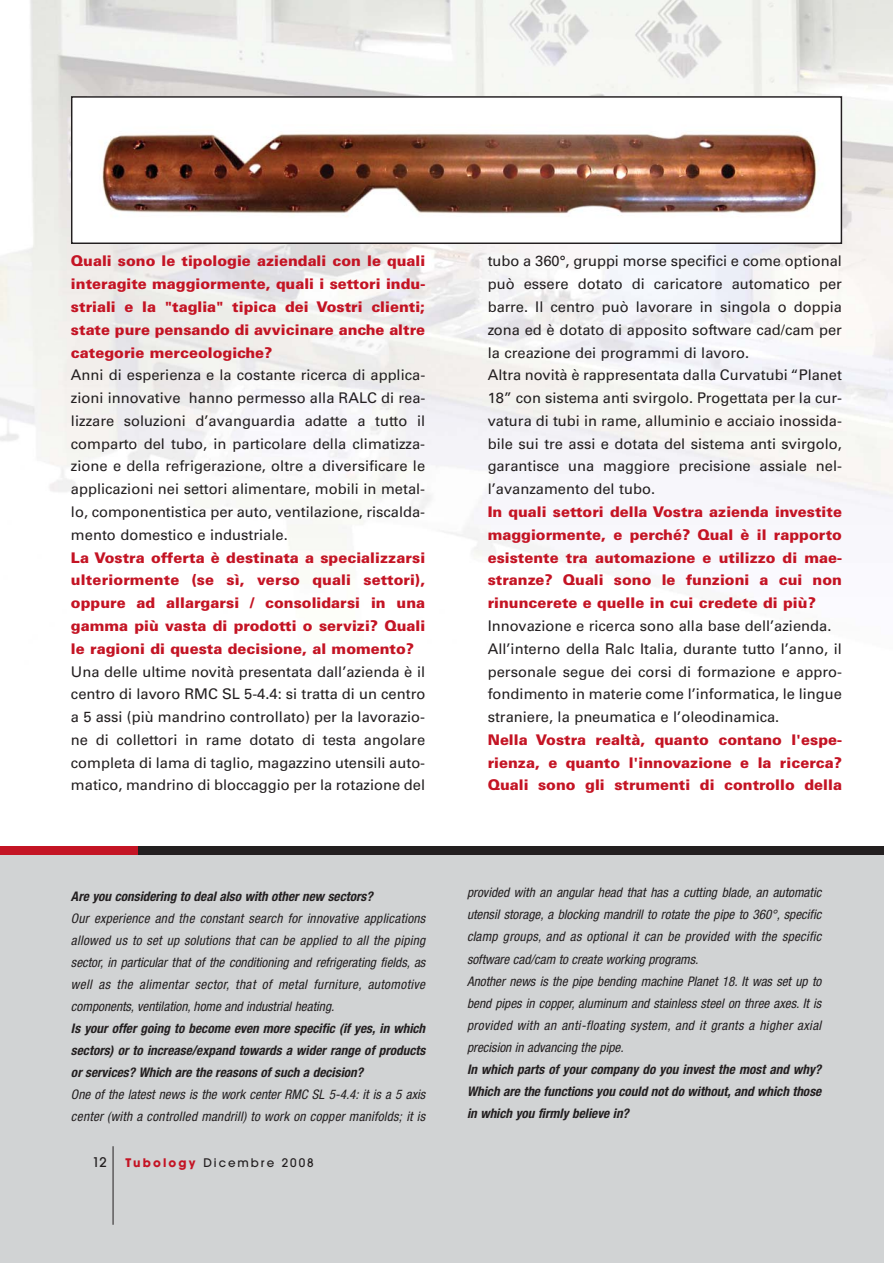
<style>
.page{position:relative;width:893px;height:1263px;background:#fff}
.page>*{position:absolute;margin:0;border:0;box-sizing:border-box;transform-origin:0 0}
.t1{font:14.7px/22.8px "Univers";color:#231f20;text-align:justify}
.t2{font:900 14.7px/22.8px "Univers";color:#c41424;text-align:justify}
.t3{font:italic condensed 13.2px/22px "Helvetica Neue";color:#231f20;text-align:justify}
.t4{font:italic 700 condensed 13.2px/22px "Helvetica Neue";color:#231f20;text-align:justify}
.t5{font:italic condensed 13.2px/22px "Helvetica Neue";letter-spacing:.02em;color:#231f20}
.t6{font:500 13.2px "Avant Garde";color:#231f20}
.t7{font:500 11.7px "Avant Garde";letter-spacing:.165em;color:#231f20}
.s1{font-weight:700;color:#c41424}
</style>
<div class="page">
<img style="left:0;top:0;width:892px;height:595px">
<div style="left:0;top:846px;width:884px;height:417px;background:#d1d3d4"></div>
<div style="left:9px;top:846px;width:875px;height:9px;background:#231f20"></div>
<div style="left:0;top:846px;width:138px;height:9px;background:#c41424"></div>
<hr style="left:113px;top:1146px;width:1px;height:79px;background:#231f20">
<div style="left:72px;top:97px;width:769px;height:146px;background:#fff"></div>
<img style="left:102px;top:133px;width:716px;height:81px">
<div style="left:71px;top:96px;width:771px;height:148px;border:1px solid #231f20"></div>
<p class="t2" style="left:71px;top:251px;width:356px">Quali sono le tipologie aziendali con le quali interagite maggiormente, quali i settori indu&shy;striali e la "taglia" tipica dei Vostri clienti; state pure pensando di avvicinare anche altre categorie merceologiche?</p>
<p class="t1" style="left:71px;top:365px;width:356px">Anni di esperienza e la costante ricerca di applica&shy;zioni innovative hanno permesso alla RALC di rea&shy;lizzare soluzioni d’avanguardia adatte a tutto il comparto del tubo, in particolare della climatizza&shy;zione e della refrigerazione, oltre a diversificare le applicazioni nei settori alimentare, mobili in metal&shy;lo, componentistica per auto, ventilazione, riscalda&shy;mento domestico e industriale.</p>
<p class="t2" style="left:71px;top:547px;width:356px">La Vostra offerta è destinata a specializzarsi ulteriormente (se sì, verso quali settori), oppure ad allargarsi / consolidarsi in una gamma più vasta di prodotti o servizi? Quali le ragioni di questa decisione, al momento?</p>
<p class="t1" style="left:71px;top:661px;width:356px">Una delle ultime novità presentata dall’azienda è il centro di lavoro RMC SL 5-4.4: si tratta di un centro a 5 assi (più mandrino controllato) per la lavorazio&shy;ne di collettori in rame dotato di testa angolare completa di lama di taglio, magazzino utensili auto&shy;matico, mandrino di bloccaggio per la rotazione del</p>
<p class="t4" style="left:71px;top:886px;width:306px">Are you considering to deal also with other new sectors?</p>
<p class="t3" style="left:71px;top:908px;width:358px">Our experience and the constant search for innovative applications allowed us to set up solutions that can be applied to all the piping sector, in particular that of the conditioning and refrigerating fields, as well as the alimentar sector, that of metal furniture, automotive components,ventilation,home and industrial heating.</p>
<p class="t4" style="left:71px;top:1018px;width:358px">Is your offer going to become even more specific (if yes, in which sectors) or to increase/expand towards a wider range of products or services? Which are the reasons of such a decision?</p>
<p class="t5" style="left:71px;top:1084px;width:358px">One of the latest news is the work center RMC SL 5-4.4: it is a 5 axis center (with a controlled mandrill) to work on copper manifolds; it is</p>
<p class="t6" style="left:92px;top:1157px;width:16px">12</p>
<p class="t7" style="left:126px;top:1158px;width:190px"><span class="s1">Tubology</span> Dicembre 2008</p>
<p class="t1" style="left:488px;top:251px;width:356px;text-align:left">tubo a 360°, gruppi morse specifici e come optional può essere dotato di caricatore automatico per barre. Il centro può lavorare in singola o doppia zona ed è dotato di apposito software cad/cam per la creazione dei programmi di lavoro.<br>Altra novità è rappresentata dalla Curvatubi “Planet 18” con sistema anti svirgolo. Progettata per la cur&shy;vatura di tubi in rame, alluminio e acciaio inossida&shy;bile sui tre assi e dotata del sistema anti svirgolo, garantisce una maggiore precisione assiale nel&shy;l’avanzamento del tubo.</p>
<p class="t2" style="left:488px;top:502px;width:356px">In quali settori della Vostra azienda investite maggiormente, e perché? Qual è il rapporto esistente tra automazione e utilizzo di mae&shy;stranze? Quali sono le funzioni a cui non rinuncerete e quelle in cui credete di più?</p>
<p class="t1" style="left:488px;top:616px;width:356px;text-align:left">Innovazione e ricerca sono alla base dell’azienda.<br>All’interno della Ralc Italia, durante tutto l’anno, il personale segue dei corsi di formazione e appro&shy;fondimento in materie come l’informatica, le lingue straniere, la pneumatica e l’oleodinamica.</p>
<p class="t2" style="left:488px;top:730px;width:356px">Nella Vostra realtà, quanto contano l'espe&shy;rienza, e quanto l'innovazione e la ricerca?<br>Quali sono gli strumenti di controllo della</p>
<p class="t3" style="left:467px;top:883px;width:358px;text-align:left">provided with an angular head that has a cutting blade, an automatic utensil storage, a blocking mandrill to rotate the pipe to 360°, specific clamp groups, and as optional it can be provided with the specific software cad/cam to create working programs.<br>Another news is the pipe bending machine Planet 18. It was set up to bend pipes in copper, aluminum and stainless steel on three axes. It is provided with an anti-floating system, and it grants a higher axial precision in advancing the pipe.</p>
<p class="t4" style="left:467px;top:1059px;width:358px">In which parts of your company do you invest the most and why?<br>Which are the functions you could not do without, and which those in which you firmly believe in?</p>
</div>
